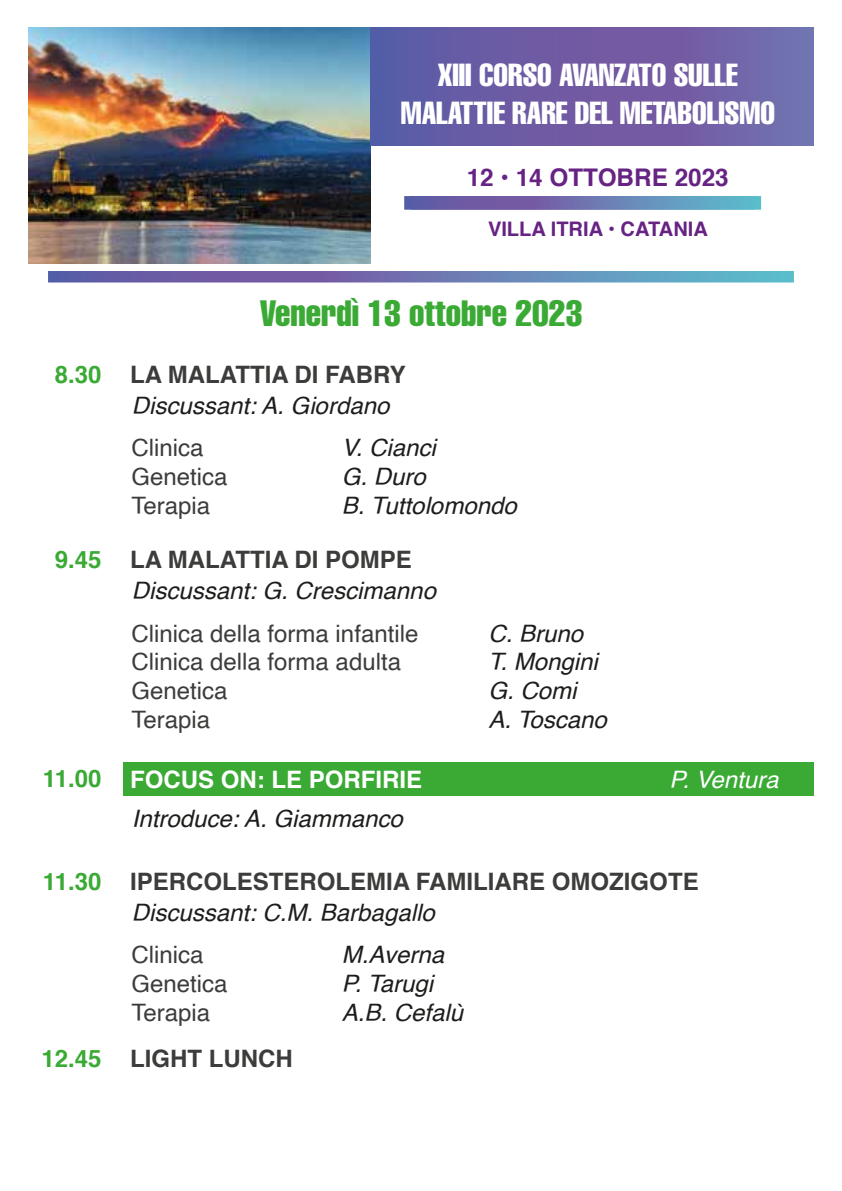
<style>
.page{position:relative;width:842px;height:1191px;background:#fff}
.page>*{position:absolute;margin:0;border:0;box-sizing:border-box;transform-origin:0 0}
.t1{font:extra-condensed 36px "Helvetica";color:#3aaa35}
.t2{font:extra-condensed 31.4px/37.6px "Helvetica";color:#fff;text-align:center}
.t3{font:700 24.2px "Helvetica";color:#662383}
.t4{font:italic 24px/28.8px "Helvetica";color:#1d1d1b}
.t5{font:24px/28.8px "Helvetica";color:#3c3c3b}
.t6{font:700 24px "Helvetica";color:#3c3c3b}
.t7{font:italic 24px "Helvetica";color:#fff}
.t8{font:700 20px "Helvetica";color:#662383}
.s1{font-weight:700;font-style:normal;color:#3aaa35}
.s2{font-weight:700;font-style:normal;color:#3c3c3b}
.s3{color:#3aaa35}
.s4{font-weight:700;font-style:normal;color:#fff}
</style>
<div class="page">
<img style="left:28px;top:28px;width:343px;height:235px">
<div style="left:371px;top:28px;width:443px;height:118px;background:linear-gradient(to right,#5f56a2,#7968a9)"></div>
<svg style="left:404px;top:196px;width:357px;height:14px;background:#6a7db3"></svg>
<div style="left:124px;top:762px;width:690px;height:33px;background:#3aaa35"></div>
<h2 class="t2" style="left:401px;top:56px;width:376px">XIII CORSO AVANZATO SULLE<br>MALATTIE RARE DEL METABOLISMO</h2>
<p class="t3" style="left:467px;top:158px;width:263px">12 • 14 OTTOBRE 2023</p>
<p class="t8" style="left:488px;top:213px;width:221px">VILLA ITRIA • CATANIA</p>
<h1 class="t1" style="left:260px;top:291px;width:324px">Venerdì 13 ottobre 2023</h1>
<p class="t4" style="left:132px;top:360px;width:275px;line-height:30.6px;text-indent:-77px"><span class="s1">8.30</span> <span class="s2">LA MALATTIA DI FABRY<br></span>Discussant: A. Giordano</p>
<p class="t5" style="left:132px;top:434px;width:98px">Clinica<br>Genetica<br>Terapia</p>
<p class="t4" style="left:342px;top:434px;width:176px">V. Cianci<br>G. Duro<br>B. Tuttolomondo</p>
<p class="t6" style="left:55px;top:540px;width:359px"><span class="s3">9.45</span> LA MALATTIA DI POMPE</p>
<p class="t4" style="left:132px;top:576px;width:306px">Discussant: G. Crescimanno</p>
<p class="t5" style="left:132px;top:619px;width:288px">Clinica della forma infantile<br>Clinica della forma adulta<br>Genetica<br>Terapia</p>
<p class="t4" style="left:488px;top:619px;width:120px">C. Bruno<br>T. Mongini<br>G. Comi<br>A. Toscano</p>
<p class="t4" style="left:132px;top:760px;width:292px;line-height:39.4px;text-indent:-89px"><span class="s1">11.00</span> <span class="s4">FOCUS ON: LE PORFIRIE<br></span>Introduce: A. Giammanco</p>
<p class="t7" style="left:670px;top:760px;width:110px">P. Ventura</p>
<p class="t6" style="left:43px;top:862px;width:657px"><span class="s3">11.30</span> IPERCOLESTEROLEMIA FAMILIARE OMOZIGOTE</p>
<p class="t4" style="left:132px;top:898px;width:304px">Discussant: C.M. Barbagallo</p>
<p class="t5" style="left:132px;top:941px;width:98px">Clinica<br>Genetica<br>Terapia</p>
<p class="t4" style="left:342px;top:940px;width:123px">M.Averna<br>P. Tarugi<br>A.B. Cefalù</p>
<p class="t6" style="left:41px;top:1039px;width:253px"><span class="s3">12.45</span> LIGHT LUNCH</p>
</div>
